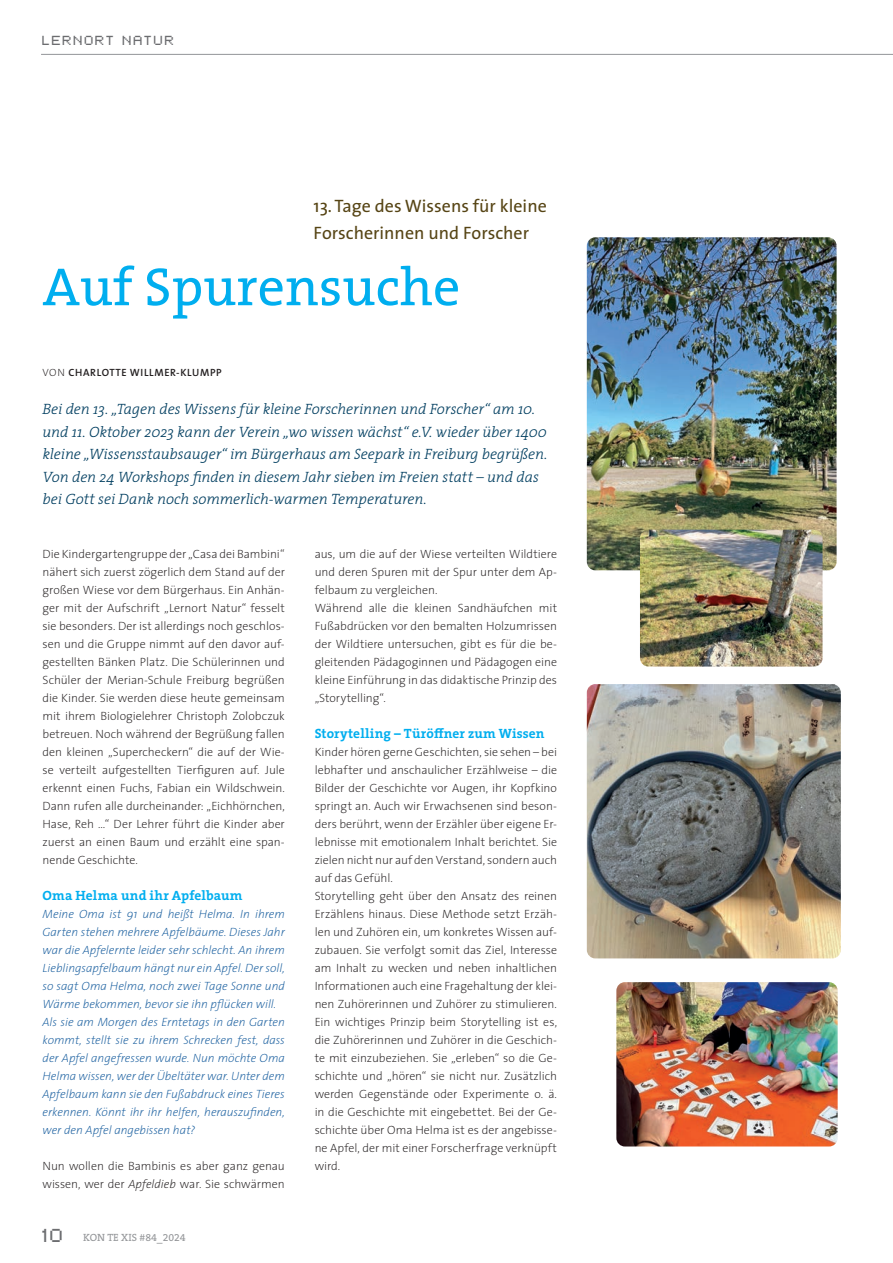
<style>
.page{position:relative;width:893px;height:1263px;background:#fff}
.page>*{position:absolute;margin:0;border:0;box-sizing:border-box;transform-origin:0 0}
.t1{font:54px "The Serif";color:#00aeef}
.t2{font:18px/27px "The Sans";color:#564414}
.t3{font:italic 300 15px/22.5px "The Serif";letter-spacing:-.005em;color:#003e60}
.t4{font:15px "Pixel FJ8 pt 1 Normal";color:#6c6d70}
.t5{font:700 13.5px "The Serif";letter-spacing:.01em;color:#00aeef}
.t6{font:200 12px/18px "The Sans";color:#231f20}
.t7{font:italic 200 12px/18px "The Sans";letter-spacing:-.005em;color:#175d9e}
.t8{font:600 10.5px "The Sans";letter-spacing:.065em;color:#231f20}
.t9{font:10.5px "The Serif B W5 Plain";color:#939598}
.t10{font:10.5px "Pixel FJ8 pt 1 Normal";letter-spacing:.16em;color:#6c6d70}
.s1{font-weight:200}
.s2{font-style:italic}
</style>
<div class="page">
<hr style="left:41px;top:54px;width:852px;height:1px;background:#939598">
<img style="left:587px;top:237px;width:250px;height:333px">
<img style="left:640px;top:530px;width:182px;height:136px">
<img style="left:587px;top:684px;width:254px;height:274px">
<img style="left:616px;top:982px;width:222px;height:164px">
<p class="t10" style="left:43px;top:32px;width:133px">LERNORT NATUR</p>
<h2 class="t2" style="left:314px;top:192px;width:235px">13. Tage des Wissens für kleine<br>Forscherinnen und Forscher</h2>
<h1 class="t1" style="left:43px;top:242px;width:419px">Auf Spurensuche</h1>
<p class="t8" style="left:43px;top:364px;width:181px"><span class="s1">VON</span> CHARLOTTE WILLMER-KLUMPP</p>
<p class="t3" style="left:43px;top:397px;width:507px">Bei den 13. „Tagen des Wissens für kleine Forscherinnen und Forscher“ am 10. und 11. Oktober 2023 kann der Verein „wo wissen wächst“ e.V. wieder über 1400 kleine „Wissensstaubsauger“ im Bürgerhaus am Seepark in Freiburg begrüßen.<br>Von den 24 Workshops finden in diesem Jahr sieben im Freien statt – und das bei Gott sei Dank noch sommerlich-warmen Temperaturen.</p>
<p class="t6" style="left:43px;top:545px;width:244px;text-align:justify">Die Kindergartengruppe der „Casa dei Bambini“ nähert sich zuerst zögerlich dem Stand auf der großen Wiese vor dem Bürgerhaus. Ein Anhän&shy;ger mit der Aufschrift „Lernort Natur“ fesselt sie besonders. Der ist allerdings noch geschlos&shy;sen und die Gruppe nimmt auf den davor auf&shy;gestellten Bänken Platz. Die Schülerinnen und Schüler der Merian-Schule Freiburg begrüßen die Kinder. Sie werden diese heute gemeinsam mit ihrem Biologielehrer Christoph Zolobczuk betreuen. Noch während der Begrüßung fallen den kleinen „Supercheckern“ die auf der Wie&shy;se verteilt aufgestellten Tierfiguren auf. Jule erkennt einen Fuchs, Fabian ein Wildschwein.<br>Dann rufen alle durcheinander: „Eichhörnchen, Hase, Reh …“ Der Lehrer führt die Kinder aber zuerst an einen Baum und erzählt eine span&shy;nende Geschichte.</p>
<p class="t5" style="left:43px;top:884px;width:202px">Oma Helma und ihr Apfelbaum</p>
<p class="t7" style="left:43px;top:905px;width:244px">Meine Oma ist 91 und heißt Helma. In ihrem Garten stehen mehrere Apfelbäume. Dieses Jahr war die Apfelernte leider sehr schlecht. An ihrem Lieblingsapfelbaum hängt nur ein Apfel. Der soll, so sagt Oma Helma, noch zwei Tage Sonne und Wärme bekommen, bevor sie ihn pflücken will.<br>Als sie am Morgen des Erntetags in den Garten kommt, stellt sie zu ihrem Schrecken fest, dass der Apfel angefressen wurde. Nun möchte Oma Helma wissen, wer der Übeltäter war. Unter dem Apfelbaum kann sie den Fußabdruck eines Tieres erkennen. Könnt ihr ihr helfen, herauszufinden, wer den Apfel angebissen hat?</p>
<p class="t6" style="left:43px;top:1157px;width:244px">Nun wollen die Bambinis es aber ganz genau wissen, wer der <span class="s2">Apfeldieb</span> war. Sie schwärmen</p>
<p class="t4" style="left:43px;top:1223px;width:23px">10</p>
<p class="t9" style="left:83px;top:1231px;width:104px">KON TE XIS #84_2024</p>
<p class="t6" style="left:315px;top:545px;width:244px">aus, um die auf der Wiese verteilten Wildtiere und deren Spuren mit der Spur unter dem Ap&shy;felbaum zu vergleichen.<br>Während alle die kleinen Sandhäufchen mit Fußabdrücken vor den bemalten Holzumrissen der Wildtiere untersuchen, gibt es für die be&shy;gleitenden Pädagoginnen und Pädagogen eine kleine Einführung in das didaktische Prinzip des „Storytelling“.</p>
<p class="t5" style="left:315px;top:722px;width:231px">Storytelling – Türöffner zum Wissen</p>
<p class="t6" style="left:315px;top:743px;width:244px">Kinder hören gerne Geschichten, sie sehen – bei lebhafter und anschaulicher Erzählweise – die Bilder der Geschichte vor Augen, ihr Kopfkino springt an. Auch wir Erwachsenen sind beson&shy;ders berührt, wenn der Erzähler über eigene Er&shy;lebnisse mit emotionalem Inhalt berichtet. Sie zielen nicht nur auf den Verstand, sondern auch auf das Gefühl.<br>Storytelling geht über den Ansatz des reinen Erzählens hinaus. Diese Methode setzt Erzäh&shy;len und Zuhören ein, um konkretes Wissen auf&shy;zubauen. Sie verfolgt somit das Ziel, Interesse am Inhalt zu wecken und neben inhaltlichen Informationen auch eine Fragehaltung der klei&shy;nen Zuhörerinnen und Zuhörer zu stimulieren.<br>Ein wichtiges Prinzip beim Storytelling ist es, die Zuhörerinnen und Zuhörer in die Geschich&shy;te mit einzubeziehen. Sie „erleben“ so die Ge&shy;schichte und „hören“ sie nicht nur. Zusätzlich werden Gegenstände oder Experimente o. ä. in die Geschichte mit eingebettet. Bei der Ge&shy;schichte über Oma Helma ist es der angebisse&shy;ne Apfel, der mit einer Forscherfrage verknüpft wird.</p>
</div>
